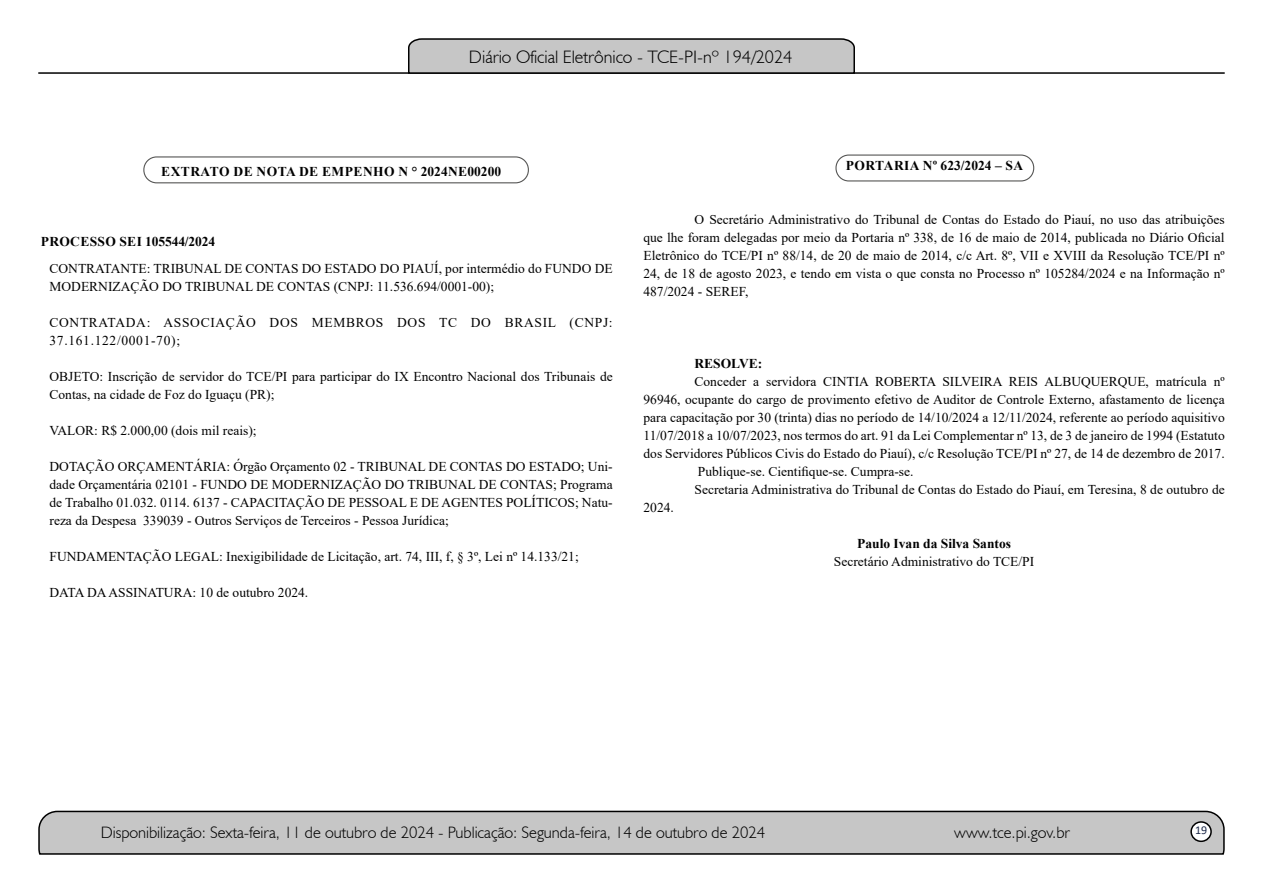
<style>
.page{position:relative;width:1263px;height:893px;background:#fff}
.page>*{position:absolute;margin:0;border:0;box-sizing:border-box;transform-origin:0 0}
.t1{font:300 18px "Humanist 521 BT";color:#000}
.t2{font:300 16.5px "Humanist 521 BT";color:#000}
.t3{font:13.5px/18px "Times New Roman";color:#000}
.t4{font:13.5px/18px "Times New Roman";letter-spacing:.05em;color:#000}
.t5{font:700 13.5px "Times New Roman";color:#000}
.t6{font:700 13.5px "Times New Roman";letter-spacing:.035em;color:#000}
.t7{font:700 13.5px "Times New Roman";letter-spacing:.025em;color:#000}
.t8{font:12px "Calibri";color:#212d4c}
</style>
<div class="page">
<svg style="left:38px;top:810px;width:1187px;height:45px;background:#b9b9b9"></svg>
<div style="left:1191px;top:822px;width:20px;height:19px;background:#fff;border-radius:50%"></div>
<div style="left:1190px;top:821px;width:22px;height:21px;border:2px solid #000;border-radius:50%"></div>
<hr style="left:38px;top:72px;width:1187px;height:2px;background:#000">
<svg style="left:407px;top:38px;width:449px;height:36px;background:#b4b4b4"></svg>
<div style="left:143px;top:156px;width:386px;height:27px;border:1px solid #575756;border-radius:13px"></div>
<div style="left:835px;top:155px;width:199px;height:27px;border:1px solid #575756;border-radius:13px"></div>
<h1 class="t1" style="left:469px;top:46px;width:325px">Diário Oficial Eletrônico - TCE-PI-nº 194/2024</h1>
<p class="t6" style="left:161px;top:161px;width:341px">EXTRATO DE NOTA DE EMPENHO N ° 2024NE00200</p>
<p class="t5" style="left:846px;top:156px;width:179px">PORTARIA Nº 623/2024 – SA</p>
<p class="t7" style="left:41px;top:231px;width:176px">PROCESSO SEI 105544/2024</p>
<p class="t3" style="left:50px;top:259px;width:565px">CONTRATANTE: TRIBUNAL DE CONTAS DO ESTADO DO PIAUÍ, por intermédio do FUNDO DE<br>MODERNIZAÇÃO DO TRIBUNAL DE CONTAS (CNPJ: 11.536.694/0001-00);</p>
<p class="t4" style="left:50px;top:313px;width:565px">CONTRATADA: ASSOCIAÇÃO DOS MEMBROS DOS TC DO BRASIL (CNPJ:<br>37.161.122/0001-70);</p>
<p class="t3" style="left:50px;top:367px;width:565px">OBJETO: Inscrição de servidor do TCE/PI para participar do IX Encontro Nacional dos Tribunais de<br>Contas, na cidade de Foz do Iguaçu (PR);</p>
<p class="t3" style="left:50px;top:421px;width:209px">VALOR: R$ 2.000,00 (dois mil reais);</p>
<p class="t3" style="left:50px;top:457px;width:565px;text-align:justify">DOTAÇÃO ORÇAMENTÁRIA: Órgão Orçamento 02 - TRIBUNAL DE CONTAS DO ESTADO; Uni&shy;dade Orçamentária 02101 - FUNDO DE MODERNIZAÇÃO DO TRIBUNAL DE CONTAS; Programa de Trabalho 01.032. 0114. 6137 - CAPACITAÇÃO DE PESSOAL E DE AGENTES POLÍTICOS; Natu&shy;reza da Despesa 339039 - Outros Serviços de Terceiros - Pessoa Jurídica;</p>
<p class="t3" style="left:50px;top:547px;width:531px">FUNDAMENTAÇÃO LEGAL: Inexigibilidade de Licitação, art. 74, III, f, § 3º, Lei nº 14.133/21;</p>
<p class="t3" style="left:50px;top:583px;width:260px">DATA DA ASSINATURA: 10 de outubro 2024.</p>
<p class="t3" style="left:643px;top:210px;width:583px;text-align:justify;text-indent:51px">O Secretário Administrativo do Tribunal de Contas do Estado do Piauí, no uso das atribuições que lhe foram delegadas por meio da Portaria nº 338, de 16 de maio de 2014, publicada no Diário Oficial Eletrônico do TCE/PI nº 88/14, de 20 de maio de 2014, c/c Art. 8º, VII e XVIII da Resolução TCE/PI nº 24, de 18 de agosto 2023, e tendo em vista o que consta no Processo nº 105284/2024 e na Informação nº 487/2024 - SEREF,</p>
<p class="t5" style="left:694px;top:354px;width:69px">RESOLVE:</p>
<p class="t3" style="left:694px;top:372px;width:532px">Conceder a servidora CINTIA ROBERTA SILVEIRA REIS ALBUQUERQUE, matrícula nº</p>
<p class="t3" style="left:643px;top:390px;width:583px">96946, ocupante do cargo de provimento efetivo de Auditor de Controle Externo, afastamento de licença</p>
<p class="t3" style="left:643px;top:408px;width:583px">para capacitação por 30 (trinta) dias no período de 14/10/2024 a 12/11/2024, referente ao período aquisitivo</p>
<p class="t3" style="left:643px;top:426px;width:583px">11/07/2018 a 10/07/2023, nos termos do art. 91 da Lei Complementar nº 13, de 3 de janeiro de 1994 (Estatuto</p>
<p class="t3" style="left:643px;top:444px;width:583px">dos Servidores Públicos Civis do Estado do Piauí), c/c Resolução TCE/PI nº 27, de 14 de dezembro de 2017.</p>
<p class="t3" style="left:698px;top:462px;width:217px">Publique-se. Cientifique-se. Cumpra-se.</p>
<p class="t3" style="left:694px;top:480px;width:532px">Secretaria Administrativa do Tribunal de Contas do Estado do Piauí, em Teresina, 8 de outubro de</p>
<p class="t3" style="left:643px;top:498px;width:32px">2024.</p>
<p class="t5" style="left:857px;top:534px;width:155px">Paulo Ivan da Silva Santos</p>
<p class="t3" style="left:834px;top:552px;width:202px">Secretário Administrativo do TCE/PI</p>
<p class="t2" style="left:101px;top:822px;width:666px">Disponibilização: Sexta-feira, 11 de outubro de 2024 - Publicação: Segunda-feira, 14 de outubro de 2024</p>
<p class="t2" style="left:954px;top:822px;width:117px">www.tce.pi.gov.br</p>
<p class="t8" style="left:1195px;top:821px;width:14px">19</p>
</div>
